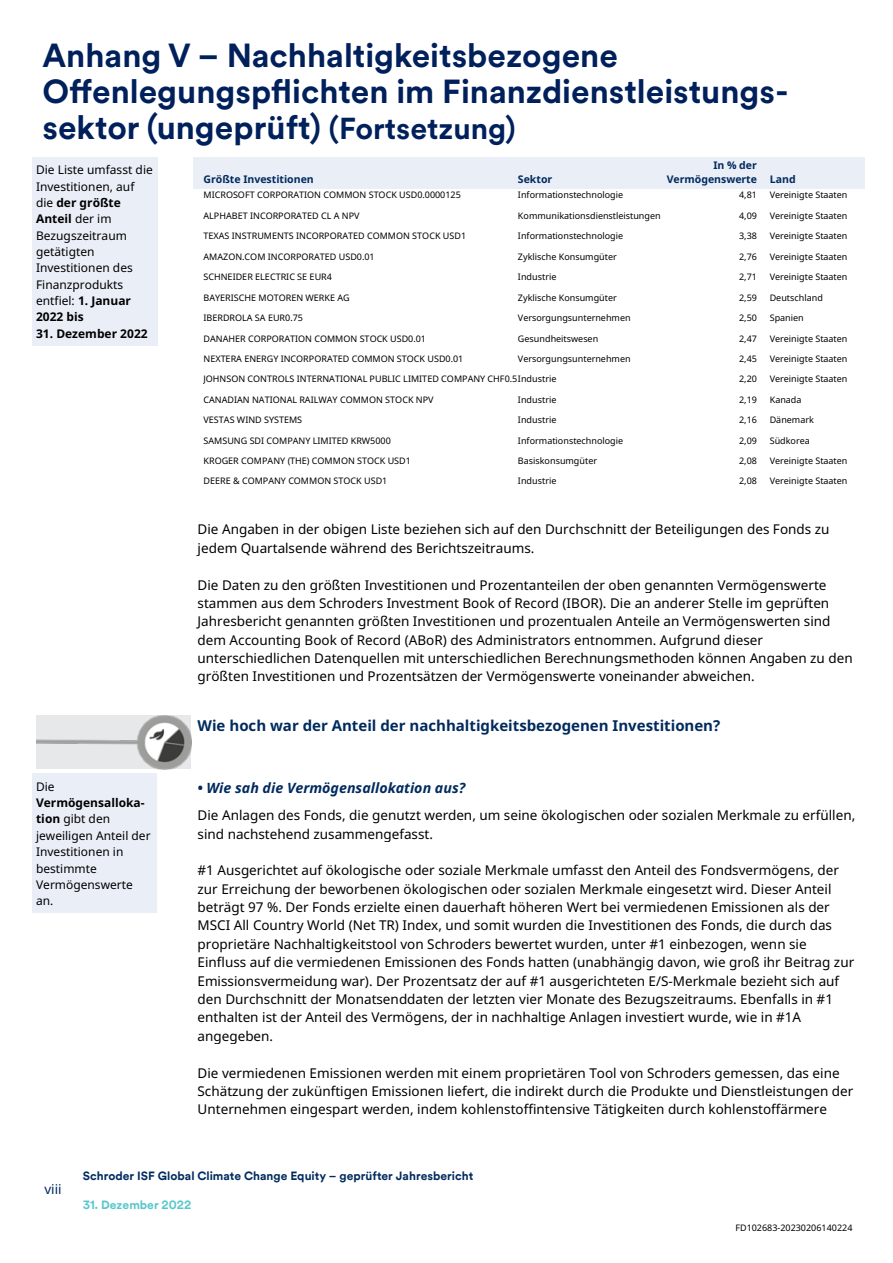
<style>
.page{position:relative;width:893px;height:1263px;background:#fff}
.page>*{position:absolute;margin:0;border:0;box-sizing:border-box;transform-origin:0 0}
.t1{font:700 33px/36px "Schroders Circular";color:#00205c}
.t2{font:700 15px "Noto Sans";color:#002a5e}
.t3{font:italic 700 14.25px "Noto Sans";color:#002a5e}
.t4{font:13.5px/18.5px "Noto Sans";color:#000}
.t5{font:13.5px "Noto Sans";color:#002a5e}
.t6{font:12px/16.4px "Noto Sans";color:#000}
.t7{font:700 12px "Schroders Circular TT";color:#002a5e}
.t8{font:700 12px "Schroders Circular TT";color:#57c7cd}
.t9{font:700 12px "Noto Sans";color:#000}
.t10{font:700 10.5px/14.2px "Noto Sans";color:#002a5e}
.t11{font:9px "Noto Sans";color:#000}
.s1{font-size:30px}
.s2{font-weight:700}
</style>
<div class="page">
<div style="left:32px;top:157px;width:125px;height:188px;background:#eaeef7"></div>
<div style="left:193px;top:157px;width:10px;height:32px;background:#eaeef7"></div>
<div style="left:203px;top:157px;width:315px;height:32px;background:#eaeef7"></div>
<div style="left:518px;top:157px;width:146px;height:32px;background:#eaeef7"></div>
<div style="left:664px;top:157px;width:106px;height:32px;background:#eaeef7"></div>
<div style="left:770px;top:157px;width:85px;height:32px;background:#eaeef7"></div>
<div style="left:855px;top:157px;width:10px;height:32px;background:#eaeef7"></div>
<div style="left:32px;top:774px;width:125px;height:139px;background:#eaeef7"></div>
<img style="left:36px;top:715px;width:155px;height:54px">
<h1 class="t1" style="left:43px;top:36px;width:748px">Anhang V – Nachhaltigkeitsbezogene<br>Offenlegungspflichten im Finanzdienstleistungs&shy;sektor (ungeprüft) <span class="s1">(Fortsetzung)</span></h1>
<p class="t6" style="left:36px;top:161px;width:118px">Die Liste umfasst die<br>Investitionen, auf die <span class="s2">der größte<br>Anteil</span> der im<br>Bezugszeitraum getätigten<br>Investitionen des<br>Finanzprodukts entfiel: <span class="s2">1. Januar<br>2022 bis</span></p>
<p class="t9" style="left:36px;top:325px;width:113px">31. Dezember 2022</p>
<p class="t6" style="left:36px;top:778px;width:20px">Die</p>
<p class="t6" style="left:36px;top:794px;width:116px"><span class="s2">Vermögensalloka&shy;tion</span> gibt den jeweiligen Anteil der<br>Investitionen in bestimmte<br>Vermögenswerte an.</p>
<p class="t10" style="left:203px;top:172px;width:112px">Größte Investitionen</p>
<p class="t10" style="left:518px;top:172px;width:36px">Sektor</p>
<p class="t10" style="left:667px;top:157px;width:130px;text-indent:47px">In % der<br>Vermögenswerte Land</p>
<p class="t11" style="left:203px;top:189px;width:259px">MICROSOFT CORPORATION COMMON STOCK USD0.0000125</p>
<p class="t11" style="left:518px;top:189px;width:107px">Informationstechnologie</p>
<p class="t11" style="left:739px;top:189px;width:19px">4,81</p>
<p class="t11" style="left:770px;top:189px;width:79px">Vereinigte Staaten</p>
<p class="t11" style="left:203px;top:209px;width:158px">ALPHABET INCORPORATED CL A NPV</p>
<p class="t11" style="left:518px;top:209px;width:144px">Kommunikationsdienstleistungen</p>
<p class="t11" style="left:739px;top:209px;width:19px">4,09</p>
<p class="t11" style="left:770px;top:209px;width:79px">Vereinigte Staaten</p>
<p class="t11" style="left:203px;top:230px;width:264px">TEXAS INSTRUMENTS INCORPORATED COMMON STOCK USD1</p>
<p class="t11" style="left:518px;top:230px;width:107px">Informationstechnologie</p>
<p class="t11" style="left:739px;top:230px;width:19px">3,38</p>
<p class="t11" style="left:770px;top:230px;width:79px">Vereinigte Staaten</p>
<p class="t11" style="left:203px;top:250px;width:173px">AMAZON.COM INCORPORATED USD0.01</p>
<p class="t11" style="left:518px;top:250px;width:100px">Zyklische Konsumgüter</p>
<p class="t11" style="left:739px;top:250px;width:19px">2,76</p>
<p class="t11" style="left:770px;top:250px;width:79px">Vereinigte Staaten</p>
<p class="t11" style="left:203px;top:271px;width:130px">SCHNEIDER ELECTRIC SE EUR4</p>
<p class="t11" style="left:518px;top:271px;width:40px">Industrie</p>
<p class="t11" style="left:739px;top:271px;width:19px">2,71</p>
<p class="t11" style="left:770px;top:271px;width:79px">Vereinigte Staaten</p>
<p class="t11" style="left:203px;top:291px;width:148px">BAYERISCHE MOTOREN WERKE AG</p>
<p class="t11" style="left:518px;top:291px;width:100px">Zyklische Konsumgüter</p>
<p class="t11" style="left:739px;top:291px;width:19px">2,59</p>
<p class="t11" style="left:770px;top:291px;width:55px">Deutschland</p>
<p class="t11" style="left:203px;top:312px;width:101px">IBERDROLA SA EUR0.75</p>
<p class="t11" style="left:518px;top:312px;width:114px">Versorgungsunternehmen</p>
<p class="t11" style="left:739px;top:312px;width:19px">2,50</p>
<p class="t11" style="left:770px;top:312px;width:36px">Spanien</p>
<p class="t11" style="left:203px;top:332px;width:224px">DANAHER CORPORATION COMMON STOCK USD0.01</p>
<p class="t11" style="left:518px;top:332px;width:82px">Gesundheitswesen</p>
<p class="t11" style="left:739px;top:332px;width:19px">2,47</p>
<p class="t11" style="left:770px;top:332px;width:79px">Vereinigte Staaten</p>
<p class="t11" style="left:203px;top:352px;width:261px">NEXTERA ENERGY INCORPORATED COMMON STOCK USD0.01</p>
<p class="t11" style="left:518px;top:352px;width:114px">Versorgungsunternehmen</p>
<p class="t11" style="left:739px;top:352px;width:19px">2,45</p>
<p class="t11" style="left:770px;top:352px;width:79px">Vereinigte Staaten</p>
<p class="t11" style="left:203px;top:373px;width:354px">JOHNSON CONTROLS INTERNATIONAL PUBLIC LIMITED COMPANY CHF0.5Industrie</p>
<p class="t11" style="left:739px;top:373px;width:19px">2,20</p>
<p class="t11" style="left:770px;top:373px;width:79px">Vereinigte Staaten</p>
<p class="t11" style="left:203px;top:393px;width:232px">CANADIAN NATIONAL RAILWAY COMMON STOCK NPV</p>
<p class="t11" style="left:518px;top:393px;width:40px">Industrie</p>
<p class="t11" style="left:739px;top:393px;width:19px">2,19</p>
<p class="t11" style="left:770px;top:393px;width:33px">Kanada</p>
<p class="t11" style="left:203px;top:414px;width:100px">VESTAS WIND SYSTEMS</p>
<p class="t11" style="left:518px;top:414px;width:40px">Industrie</p>
<p class="t11" style="left:739px;top:414px;width:19px">2,16</p>
<p class="t11" style="left:770px;top:414px;width:46px">Dänemark</p>
<p class="t11" style="left:203px;top:434px;width:189px">SAMSUNG SDI COMPANY LIMITED KRW5000</p>
<p class="t11" style="left:518px;top:434px;width:107px">Informationstechnologie</p>
<p class="t11" style="left:739px;top:434px;width:19px">2,09</p>
<p class="t11" style="left:770px;top:434px;width:42px">Südkorea</p>
<p class="t11" style="left:203px;top:455px;width:209px">KROGER COMPANY (THE) COMMON STOCK USD1</p>
<p class="t11" style="left:518px;top:455px;width:81px">Basiskonsumgüter</p>
<p class="t11" style="left:739px;top:455px;width:19px">2,08</p>
<p class="t11" style="left:770px;top:455px;width:79px">Vereinigte Staaten</p>
<p class="t11" style="left:203px;top:475px;width:185px">DEERE &amp; COMPANY COMMON STOCK USD1</p>
<p class="t11" style="left:518px;top:475px;width:40px">Industrie</p>
<p class="t11" style="left:739px;top:475px;width:19px">2,08</p>
<p class="t11" style="left:770px;top:475px;width:79px">Vereinigte Staaten</p>
<p class="t4" style="left:198px;top:520px;width:633px">Die Angaben in der obigen Liste beziehen sich auf den Durchschnitt der Beteiligungen des Fonds zu jedem Quartalsende während des Berichtszeitraums.</p>
<p class="t4" style="left:198px;top:575px;width:657px">Die Daten zu den größten Investitionen und Prozentanteilen der oben genannten Vermögenswerte stammen aus dem Schroders Investment Book of Record (IBOR). Die an anderer Stelle im geprüften Jahresbericht genannten größten Investitionen und prozentualen Anteile an Vermögenswerten sind dem Accounting Book of Record (ABoR) des Administrators entnommen. Aufgrund dieser unterschiedlichen Datenquellen mit unterschiedlichen Berechnungsmethoden können Angaben zu den größten Investitionen und Prozentsätzen der Vermögenswerte voneinander abweichen.</p>
<p class="t2" style="left:198px;top:715px;width:524px">Wie hoch war der Anteil der nachhaltigkeitsbezogenen Investitionen?</p>
<p class="t3" style="left:198px;top:778px;width:269px">• Wie sah die Vermögensallokation aus?</p>
<p class="t4" style="left:198px;top:806px;width:659px">Die Anlagen des Fonds, die genutzt werden, um seine ökologischen oder sozialen Merkmale zu erfüllen, sind nachstehend zusammengefasst.</p>
<p class="t4" style="left:198px;top:861px;width:658px">#1 Ausgerichtet auf ökologische oder soziale Merkmale umfasst den Anteil des Fondsvermögens, der zur Erreichung der beworbenen ökologischen oder sozialen Merkmale eingesetzt wird. Dieser Anteil beträgt 97 %. Der Fonds erzielte einen dauerhaft höheren Wert bei vermiedenen Emissionen als der MSCI All Country World (Net TR) Index, und somit wurden die Investitionen des Fonds, die durch das proprietäre Nachhaltigkeitstool von Schroders bewertet wurden, unter #1 einbezogen, wenn sie Einfluss auf die vermiedenen Emissionen des Fonds hatten (unabhängig davon, wie groß ihr Beitrag zur Emissionsvermeidung war). Der Prozentsatz der auf #1 ausgerichteten E/S-Merkmale bezieht sich auf den Durchschnitt der Monatsenddaten der letzten vier Monate des Bezugszeitraums. Ebenfalls in #1 enthalten ist der Anteil des Vermögens, der in nachhaltige Anlagen investiert wurde, wie in #1A angegeben.</p>
<p class="t4" style="left:198px;top:1063px;width:657px">Die vermiedenen Emissionen werden mit einem proprietären Tool von Schroders gemessen, das eine<br>Schätzung der zukünftigen Emissionen liefert, die indirekt durch die Produkte und Dienstleistungen der<br>Unternehmen eingespart werden, indem kohlenstoffintensive Tätigkeiten durch kohlenstoffärmere</p>
<p class="t5" style="left:44px;top:1180px;width:19px">viii</p>
<p class="t7" style="left:83px;top:1168px;width:392px">Schroder ISF Global Climate Change Equity – geprüfter Jahresbericht</p>
<p class="t8" style="left:83px;top:1196px;width:110px">31. Dezember 2022</p>
<p class="t11" style="left:735px;top:1221px;width:119px">FD102683-20230206140224</p>
</div>
